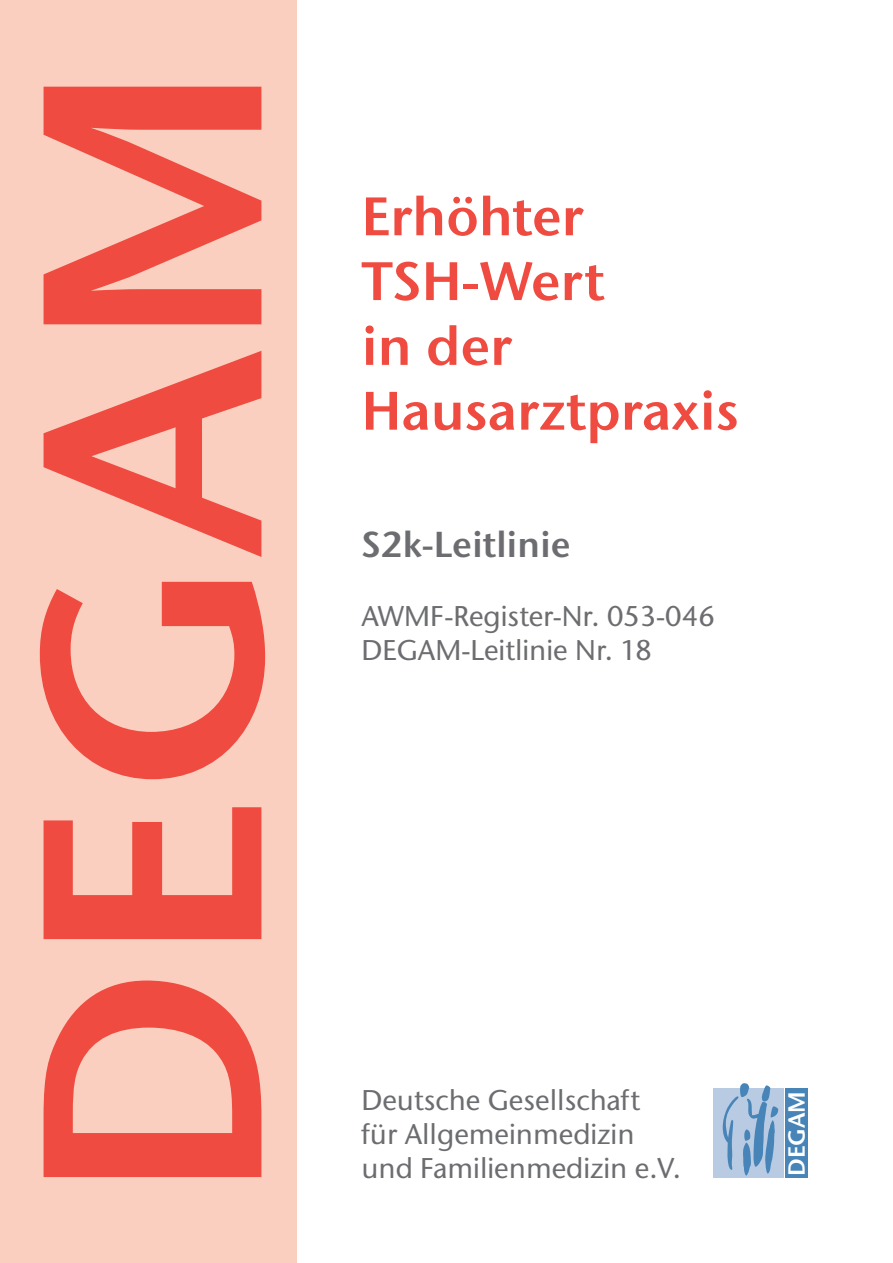
<style>
.page{position:relative;width:893px;height:1263px;background:#fff}
.page>*{position:absolute;margin:0;border:0;box-sizing:border-box;transform-origin:0 0}
.t1{font:600 311.25px "Stone Sans ITC Pro";letter-spacing:.005em;color:#ef4b40}
.t2{font:600 54px/64.8px "Stone Sans ITC Pro";color:#ef4b40}
.t3{font:600 36px "Stone Sans ITC Pro";color:#6c6d70}
.t4{font:500 28.5px/34.2px "Stone Sans ITC Std";color:#6c6d70}
.t5{font:600 23.4px "Stone Sans ITC Pro";letter-spacing:.005em;color:#fff}
</style>
<div class="page">
<div style="left:0;top:0;width:298px;height:1263px;background:#fbcfbf"></div>
<div style="left:713px;top:1089px;width:70px;height:89px;background:#b9cbe3"></div>
<div style="left:785px;top:1089px;width:22px;height:89px;background:#4785b8"></div>
<svg style="left:723px;top:1083px;width:55px;height:93px"></svg>
<h1 class="t1" style="left:-43px;top:1203px;width:1144px;rotate:-90deg">DEGAM</h1>
<h2 class="t2" style="left:361px;top:184px;width:379px">Erhöhter<br>TSH-Wert<br>in der<br>Hausarztpraxis</h2>
<p class="t3" style="left:361px;top:522px;width:211px">S2k-Leitlinie</p>
<p class="t4" style="left:361px;top:599px;width:355px">AWMF-Register-Nr. 053-046<br>DEGAM-Leitlinie Nr. 18</p>
<p class="t4" style="left:361px;top:1082px;width:321px">Deutsche Gesellschaft für Allgemeinmedizin und Familienmedizin e.V.</p>
<p class="t5" style="left:782px;top:1176px;width:87px;rotate:-90deg">DEGAM</p>
</div>
